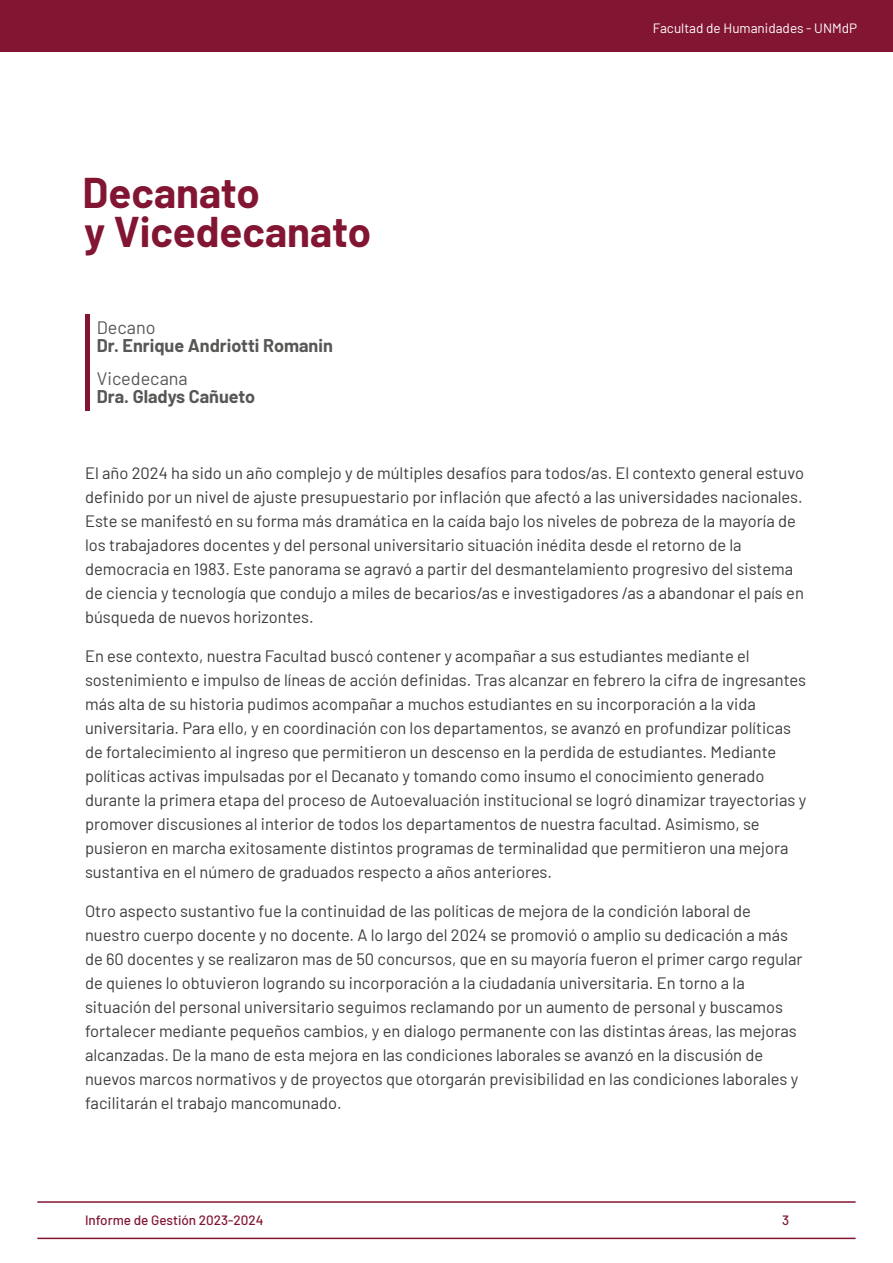
<style>
.page{position:relative;width:893px;height:1263px;background:#fff}
.page>*{position:absolute;margin:0;border:0;box-sizing:border-box;transform-origin:0 0}
.t1{font:700 42px/38.4px "Barlow";color:#821632}
.t2{font:700 18px "Barlow";color:#575756}
.t3{font:18px "Barlow";color:#575756}
.t4{font:16.5px/24px "Barlow";color:#3c3c3b}
.t5{font:13.5px "Barlow";color:#fff}
.t6{font:500 13.5px "Barlow";color:#821632}
</style>
<div class="page">
<div style="left:0;top:0;width:893px;height:51px;background:#821632"></div>
<hr style="left:37px;top:1201px;width:819px;height:2px;background:#821632">
<hr style="left:37px;top:1237px;width:819px;height:2px;background:#821632">
<hr style="left:85px;top:313px;width:4px;height:97px;background:#821632">
<h1 class="t1" style="left:83px;top:171px;width:290px">Decanato<br>y Vicedecanato</h1>
<p class="t3" style="left:97px;top:314px;width:60px">Decano</p>
<p class="t2" style="left:97px;top:332px;width:238px">Dr. Enrique Andriotti Romanin</p>
<p class="t3" style="left:97px;top:365px;width:92px">Vicedecana</p>
<p class="t2" style="left:97px;top:383px;width:160px">Dra. Gladys Cañueto</p>
<p class="t5" style="left:653px;top:18px;width:206px">Facultad de Humanidades - UNMdP</p>
<p class="t4" style="left:85px;top:460px;width:720px">El año 2024 ha sido un año complejo y de múltiples desafíos para todos/as. El contexto general estuvo definido por un nivel de ajuste presupuestario por inflación que afectó a las universidades nacionales.<br>Este se manifestó en su forma más dramática en la caída bajo los niveles de pobreza de la mayoría de los trabajadores docentes y del personal universitario situación inédita desde el retorno de la democracia en 1983. Este panorama se agravó a partir del desmantelamiento progresivo del sistema de ciencia y tecnología que condujo a miles de becarios/as e investigadores /as a abandonar el país en búsqueda de nuevos horizontes.</p>
<p class="t4" style="left:85px;top:643px;width:723px">En ese contexto, nuestra Facultad buscó contener y acompañar a sus estudiantes mediante el sostenimiento e impulso de líneas de acción definidas. Tras alcanzar en febrero la cifra de ingresantes más alta de su historia pudimos acompañar a muchos estudiantes en su incorporación a la vida universitaria. Para ello, y en coordinación con los departamentos, se avanzó en profundizar políticas de fortalecimiento al ingreso que permitieron un descenso en la perdida de estudiantes. Mediante políticas activas impulsadas por el Decanato y tomando como insumo el conocimiento generado durante la primera etapa del proceso de Autoevaluación institucional se logró dinamizar trayectorias y promover discusiones al interior de todos los departamentos de nuestra facultad. Asimismo, se pusieron en marcha exitosamente distintos programas de terminalidad que permitieron una mejora sustantiva en el número de graduados respecto a años anteriores.</p>
<p class="t4" style="left:85px;top:898px;width:719px">Otro aspecto sustantivo fue la continuidad de las políticas de mejora de la condición laboral de nuestro cuerpo docente y no docente. A lo largo del 2024 se promovió o amplio su dedicación a más de 60 docentes y se realizaron mas de 50 concursos, que en su mayoría fueron el primer cargo regular de quienes lo obtuvieron logrando su incorporación a la ciudadanía universitaria. En torno a la situación del personal universitario seguimos reclamando por un aumento de personal y buscamos fortalecer mediante pequeños cambios, y en dialogo permanente con las distintas áreas, las mejoras alcanzadas. De la mano de esta mejora en las condiciones laborales se avanzó en la discusión de nuevos marcos normativos y de proyectos que otorgarán previsibilidad en las condiciones laborales y facilitarán el trabajo mancomunado.</p>
<p class="t6" style="left:85px;top:1210px;width:180px">Informe de Gestión 2023-2024</p>
<p class="t6" style="left:782px;top:1210px;width:9px">3</p>
</div>
